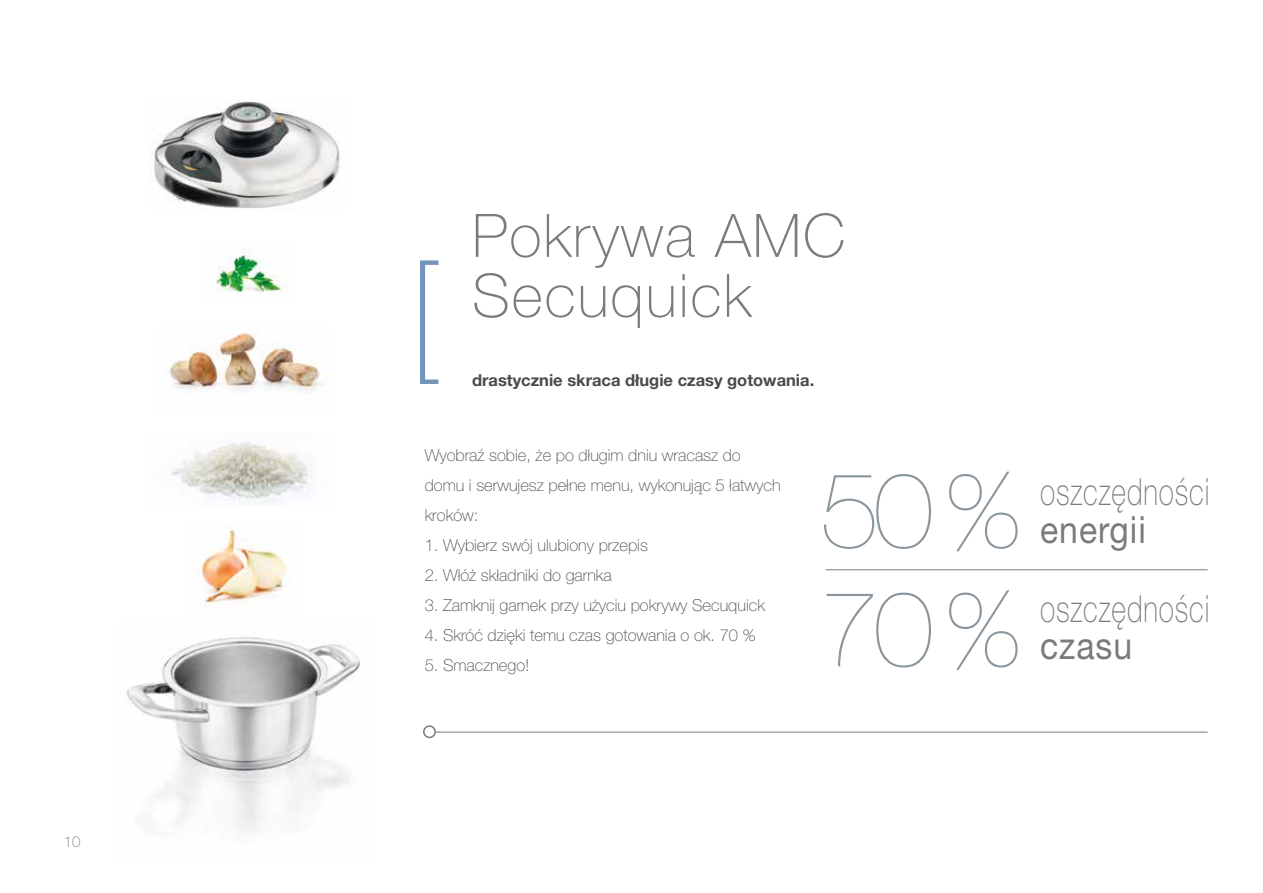
<style>
.page{position:relative;width:1263px;height:893px;background:#fff}
.page>*{position:absolute;margin:0;border:0;box-sizing:border-box;transform-origin:0 0}
.t1{font:100 60px/60px "Helvetica Neue East A";letter-spacing:.03em;color:#7c7b7b}
.t2{font:100 37.5px "Helvetica Neue East A";letter-spacing:.03em;color:#7c7b7b;scale:.75 1}
.t3{font:37.5px "Helvetica Neue East A";letter-spacing:.03em;color:#7c7b7b;scale:.9 1}
.t4{font:100 16.5px/30px "Helvetica Neue East A";color:#4a4a49}
.t5{font:700 16.5px "Helvetica Neue East A";color:#4a4a49}
.t6{font:100 15px "Helvetica Neue East A";color:#7c7b7b}
</style>
<div class="page">
<svg style="left:420px;top:260px;width:18px;height:124px"></svg>
<svg style="left:824px;top:472px;width:193px;height:79px"></svg>
<hr style="left:825px;top:569px;width:383px;height:1px;background:#7c7b7b">
<svg style="left:827px;top:590px;width:190px;height:80px"></svg>
<hr style="left:436px;top:732px;width:772px;height:1px;background:#7c7b7b">
<div style="left:423px;top:725px;width:13px;height:13px;border:2px solid #7c7b7b;border-radius:50%"></div>
<img style="left:149px;top:100px;width:191px;height:108px">
<img style="left:167px;top:332px;width:161px;height:62px">
<img style="left:171px;top:441px;width:138px;height:61px">
<img style="left:200px;top:528px;width:90px;height:80px">
<img style="left:215px;top:249px;width:72px;height:44px">
<img style="left:126px;top:637px;width:239px;height:193px">
<p class="t6" style="left:64px;top:834px;width:18px">10</p>
<h1 class="t1" style="left:472px;top:208px;width:375px">Pokrywa AMC<br>Secuquick</h1>
<p class="t5" style="left:472px;top:370px;width:344px">drastycznie skraca długie czasy gotowania.</p>
<p class="t4" style="left:425px;top:440px;width:357px">Wyobraź sobie, że po długim dniu wracasz do domu i serwujesz pełne menu, wykonując 5 łatwych kroków:</p>
<p class="t4" style="left:425px;top:530px;width:225px">1. Wybierz swój ulubiony przepis</p>
<p class="t4" style="left:425px;top:560px;width:189px">2. Włóż składniki do garnka</p>
<p class="t4" style="left:425px;top:590px;width:342px">3. Zamknij garnek przy użyciu pokrywy Secuquick</p>
<p class="t4" style="left:425px;top:620px;width:332px">4. Skróć dzięki temu czas gotowania o ok. 70 %</p>
<p class="t4" style="left:425px;top:650px;width:106px">5. Smacznego!</p>
<h2 class="t2" style="left:1040px;top:471px;width:227px">oszczędności</h2>
<h2 class="t3" style="left:1040px;top:507px;width:119px">energii</h2>
<h2 class="t2" style="left:1040px;top:587px;width:227px">oszczędności</h2>
<h2 class="t3" style="left:1040px;top:623px;width:104px">czasu</h2>
</div>
